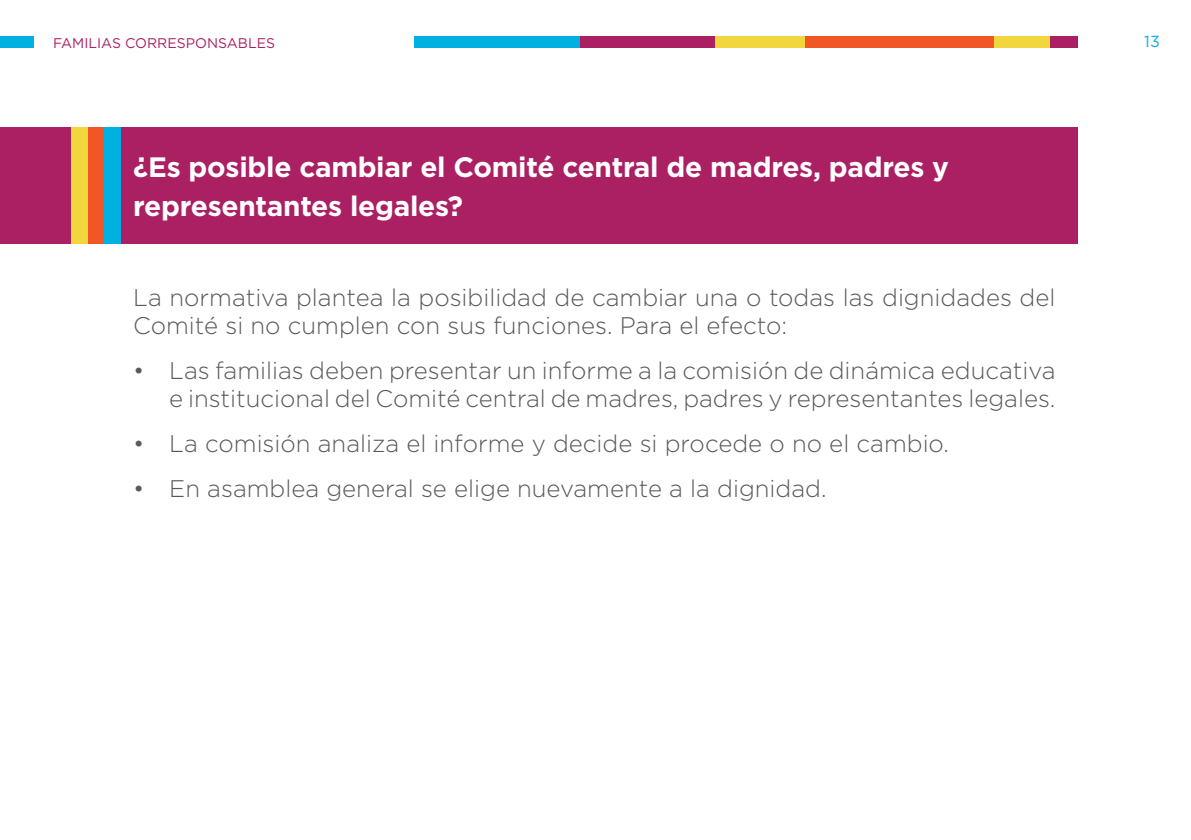
<style>
.page{position:relative;width:1191px;height:840px;background:#fff}
.page>*{position:absolute;margin:0;border:0;box-sizing:border-box;transform-origin:0 0}
.t1{font:700 28px/38px "Gotham";letter-spacing:-.01em;color:#fff}
.t2{font:300 24px/28px "Gotham";color:#58595b}
.t3{font:16px "Gotham";color:#00b0e0}
.t4{font:14px "Gotham";color:#ab1f63}
</style>
<div class="page">
<div style="left:553px;top:36px;width:524px;height:12px;background:#ab1f63"></div>
<div style="left:715px;top:36px;width:334px;height:12px;background:#f2d63d"></div>
<div style="left:805px;top:36px;width:189px;height:12px;background:#f05724"></div>
<div style="left:414px;top:36px;width:165px;height:12px;background:#00b0e0"></div>
<div style="left:0;top:36px;width:33px;height:12px;background:#00b0e0"></div>
<div style="left:113px;top:128px;width:964px;height:116px;background:#ab1f63"></div>
<div style="left:0;top:128px;width:70px;height:116px;background:#ab1f63"></div>
<div style="left:88px;top:128px;width:16px;height:116px;background:#f05724"></div>
<div style="left:104px;top:128px;width:17px;height:116px;background:#00b0e0"></div>
<div style="left:71px;top:128px;width:17px;height:116px;background:#f2d63d"></div>
<p class="t4" style="left:53px;top:34px;width:223px">FAMILIAS CORRESPONSABLES</p>
<p class="t3" style="left:1144px;top:32px;width:17px">13</p>
<p class="t1" style="left:133px;top:148px;width:817px">¿Es posible cambiar el Comité central de madres, padres y representantes legales?</p>
<p class="t2" style="left:133px;top:282px;width:923px">La normativa plantea la posibilidad de cambiar una o todas las dignidades del<br>Comité si no cumplen con sus funciones. Para el efecto:</p>
<p class="t2" style="left:133px;top:355px;width:923px;text-align:right">• Las familias deben presentar un informe a la comisión de dinámica educativa e institucional del Comité central de madres, padres y representantes legales.</p>
<p class="t2" style="left:133px;top:428px;width:817px">• La comisión analiza el informe y decide si procede o no el cambio.</p>
<p class="t2" style="left:133px;top:473px;width:695px">• En asamblea general se elige nuevamente a la dignidad.</p>
</div>
